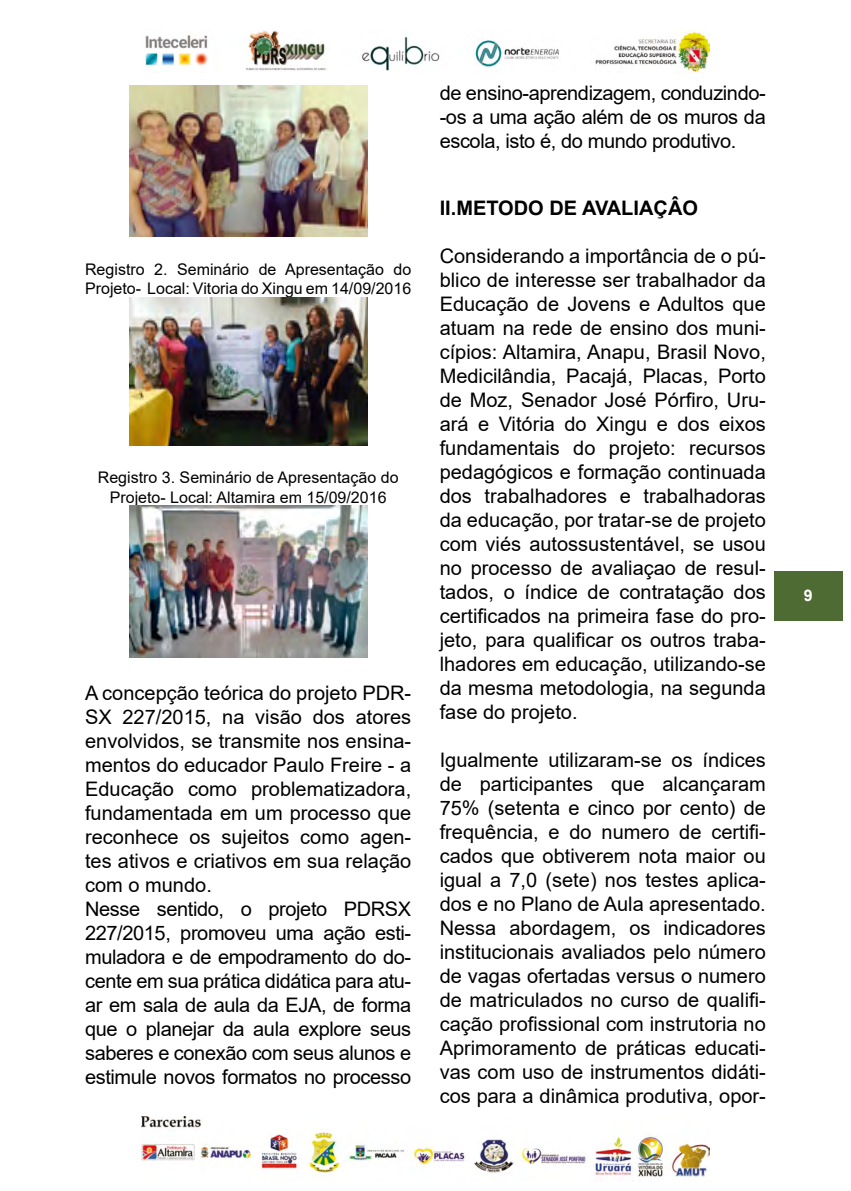
<style>
.page{position:relative;width:851px;height:1191px;background:#fff}
.page>*{position:absolute;margin:0;border:0;box-sizing:border-box;transform-origin:0 0}
.t1{font:20px/24px "Arial";color:#000;text-align:justify}
.t2{font:700 20px "Arial";color:#000}
.t3{font:16px/19.2px "Arial";color:#000}
.t4{font:700 16px "Arial";color:#fff}
</style>
<div class="page">
<img style="left:145px;top:29px;width:564px;height:44px">
<img style="left:142px;top:1116px;width:567px;height:61px">
<div style="left:774px;top:570px;width:68px;height:50px;background:#4e6b33"></div>
<img style="left:129px;top:85px;width:238px;height:152px">
<img style="left:129px;top:297px;width:238px;height:148px">
<img style="left:129px;top:506px;width:238px;height:151px">
<p class="t3" style="left:85px;top:260px;width:327px">Registro 2. Seminário de Apresentação do<br>Projeto- Local: Vitoria do Xingu em 14/09/2016</p>
<p class="t3" style="left:98px;top:468px;width:302px;text-align:center">Registro 3. Seminário de Apresentação do<br>Projeto- Local: Altamira em 15/09/2016</p>
<p class="t1" style="left:85px;top:681px;width:327px;text-align:left">A concepção teórica do projeto PDR-<br>SX 227/2015, na visão dos atores envolvidos, se transmite nos ensina&shy;mentos do educador Paulo Freire - a<br>Educação como problematizadora, fundamentada em um processo que reconhece os sujeitos como agen&shy;tes ativos e criativos em sua relação com o mundo.<br>Nesse sentido, o projeto PDRSX<br>227/2015, promoveu uma ação esti&shy;muladora e de empodramento do do&shy;cente em sua prática didática para atu&shy;ar em sala de aula da EJA, de forma que o planejar da aula explore seus saberes e conexão com seus alunos e estimule novos formatos no processo</p>
<p class="t1" style="left:439px;top:80px;width:327px">de ensino-aprendizagem, conduzindo--os a uma ação além de os muros da escola, isto é, do mundo produtivo.</p>
<p class="t2" style="left:439px;top:194px;width:260px">II.METODO DE AVALIAÇÂO</p>
<p class="t1" style="left:439px;top:244px;width:328px">Considerando a importância de o pú&shy;blico de interesse ser trabalhador da Educação de Jovens e Adultos que atuam na rede de ensino dos muni&shy;cípios: Altamira, Anapu, Brasil Novo, Medicilândia, Pacajá, Placas, Porto de Moz, Senador José Pórfiro, Uru&shy;ará e Vitória do Xingu e dos eixos fundamentais do projeto: recursos pedagógicos e formação continuada dos trabalhadores e trabalhadoras da educação, por tratar-se de projeto com viés autossustentável, se usou no processo de avaliaçao de resul&shy;tados, o índice de contratação dos certificados na primeira fase do pro&shy;jeto, para qualificar os outros traba&shy;lhadores em educação, utilizando-se da mesma metodologia, na segunda fase do projeto.</p>
<p class="t1" style="left:439px;top:748px;width:327px">Igualmente utilizaram-se os índices de participantes que alcançaram 75% (setenta e cinco por cento) de frequência, e do numero de certifi&shy;cados que obtiverem nota maior ou igual a 7,0 (sete) nos testes aplica&shy;dos e no Plano de Aula apresentado.<br>Nessa abordagem, os indicadores institucionais avaliados pelo número de vagas ofertadas versus o numero de matriculados no curso de qualifi&shy;cação profissional com instrutoria no Aprimoramento de práticas educati&shy;vas com uso de instrumentos didáti&shy;cos para a dinâmica produtiva, opor-</p>
<p class="t4" style="left:803px;top:584px;width:10px">9</p>
</div>
